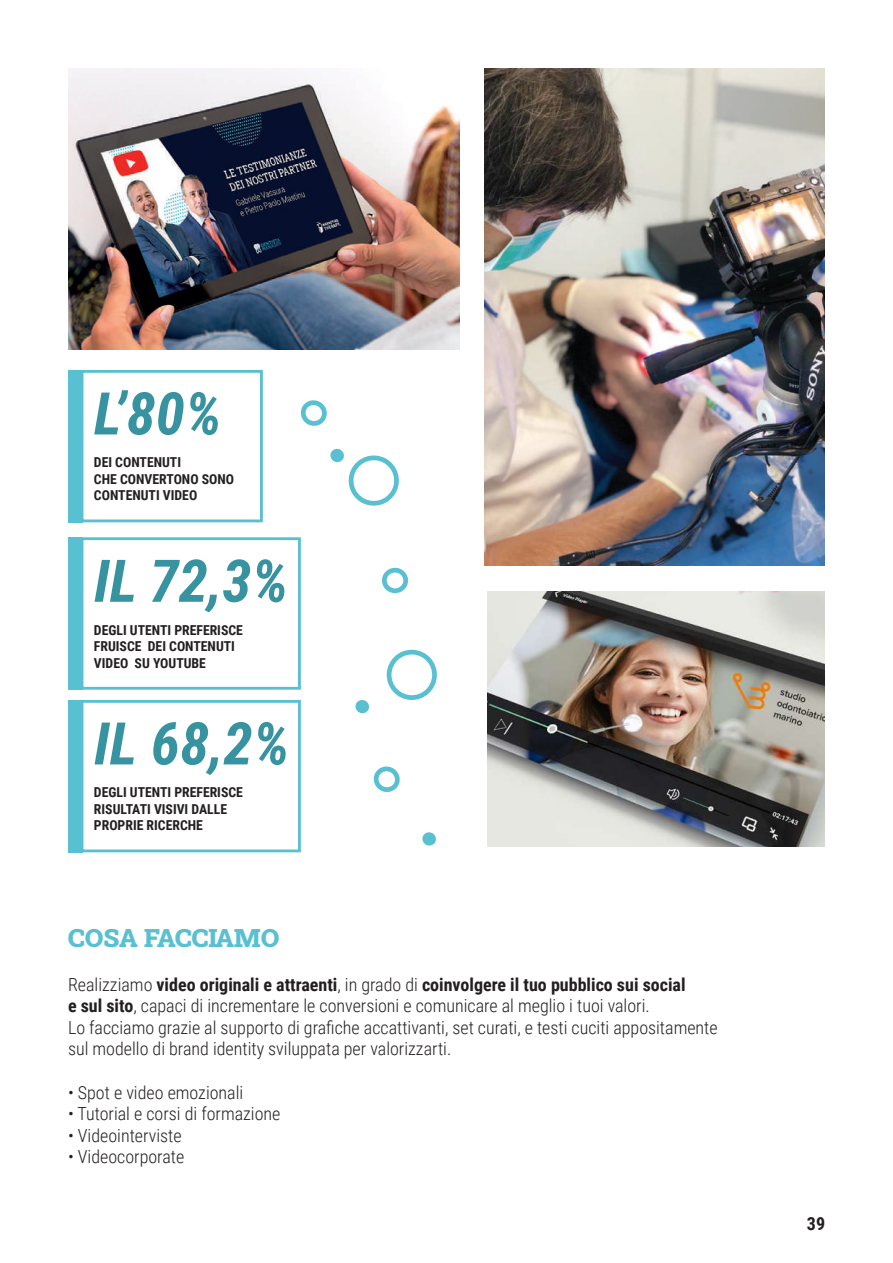
<style>
.page{position:relative;width:893px;height:1263px;background:#fff}
.page>*{position:absolute;margin:0;border:0;box-sizing:border-box;transform-origin:0 0}
.t1{font:italic 700 58.95px "Roboto Condensed";color:#3793a0}
.t2{font:900 25.5px "Roboto Slab";color:#59c0d2}
.t3{font:300 18px/21.6px "Roboto Condensed";color:#231f20}
.t4{font:700 18px "Roboto Condensed";color:#231f20}
.t5{font:700 13.65px/16.5px "Roboto Condensed";color:#231f20}
.s1{font-weight:700}
</style>
<div class="page">
<img style="left:68px;top:68px;width:391px;height:281px">
<img style="left:485px;top:68px;width:340px;height:498px">
<img style="left:488px;top:591px;width:337px;height:256px">
<div style="left:81px;top:537px;width:220px;height:153px;border:3px solid #59c0d2"></div>
<div style="left:81px;top:370px;width:182px;height:152px;border:3px solid #59c0d2"></div>
<div style="left:81px;top:700px;width:220px;height:152px;border:3px solid #59c0d2"></div>
<div style="left:68px;top:537px;width:15px;height:153px;background:#59c0d2"></div>
<div style="left:68px;top:370px;width:15px;height:152px;background:#59c0d2"></div>
<div style="left:68px;top:700px;width:15px;height:152px;background:#59c0d2"></div>
<div style="left:386px;top:649px;width:51px;height:51px;border:5px solid #59c0d2;border-radius:50%"></div>
<div style="left:382px;top:568px;width:26px;height:25px;border:5px solid #59c0d2;border-radius:50%"></div>
<svg style="left:300px;top:400px;width:27px;height:26px"></svg>
<svg style="left:373px;top:766px;width:27px;height:26px"></svg>
<svg style="left:330px;top:448px;width:69px;height:58px"></svg>
<svg style="left:355px;top:700px;width:14px;height:14px"></svg>
<svg style="left:422px;top:832px;width:14px;height:14px"></svg>
<h1 class="t1" style="left:94px;top:372px;width:129px">L’80%</h1>
<p class="t5" style="left:94px;top:454px;width:142px">DEI CONTENUTI<br>CHE CONVERTONO SONO<br>CONTENUTI VIDEO</p>
<h1 class="t1" style="left:94px;top:539px;width:196px">IL 72,3%</h1>
<p class="t5" style="left:94px;top:621px;width:150px">DEGLI UTENTI PREFERISCE<br>FRUISCE DEI CONTENUTI<br>VIDEO SU YOUTUBE</p>
<h1 class="t1" style="left:94px;top:702px;width:197px">IL 68,2%</h1>
<p class="t5" style="left:94px;top:784px;width:150px">DEGLI UTENTI PREFERISCE<br>RISULTATI VISIVI DALLE<br>PROPRIE RICERCHE</p>
<h2 class="t2" style="left:68px;top:920px;width:213px">COSA FACCIAMO</h2>
<p class="t3" style="left:68px;top:973px;width:651px">Realizziamo <span class="s1">video originali e attraenti</span>, in grado di <span class="s1">coinvolgere il tuo pubblico sui social<br>e sul sito</span>, capaci di incrementare le conversioni e comunicare al meglio i tuoi valori.<br>Lo facciamo grazie al supporto di grafiche accattivanti, set curati, e testi cuciti appositamente sul modello di brand identity sviluppata per valorizzarti.</p>
<p class="t3" style="left:68px;top:1081px;width:177px">• Spot e video emozionali</p>
<p class="t3" style="left:68px;top:1102px;width:214px">• Tutorial e corsi di formazione</p>
<p class="t3" style="left:68px;top:1124px;width:115px">• Videointerviste</p>
<p class="t3" style="left:68px;top:1145px;width:118px">• Videocorporate</p>
<p class="t4" style="left:807px;top:1211px;width:20px">39</p>
</div>
